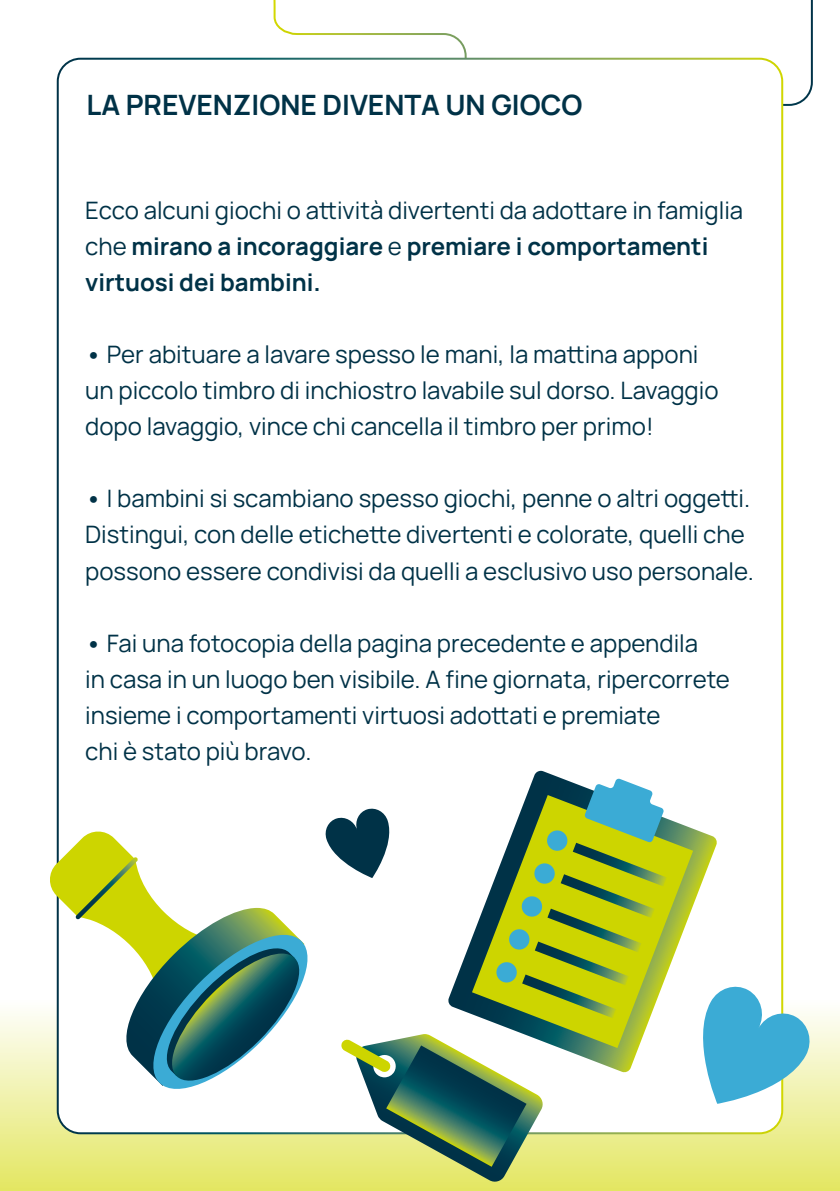
<style>
.page{position:relative;width:840px;height:1191px;background:#fff}
.page>*{position:absolute;margin:0;border:0;box-sizing:border-box;transform-origin:0 0}
.t1{font:700 28px "Manrope";color:#003247}
.t2{font:24px/36px "Manrope";color:#003247}
.t3{font:700 24px/36px "Manrope";color:#003247}
.s1{font-weight:400}
.s2{font-weight:700}
</style>
<div class="page">
<div style="left:0;top:986px;width:839px;height:205px;background:linear-gradient(to bottom,#fff,#e3e660)"></div>
<svg style="left:272px;top:0;width:541px;height:107px"></svg>
<div style="left:58px;top:59px;width:723px;height:1074px;background:#fff;border-radius:23px"></div>
<svg style="left:533px;top:771px;width:184px;height:137px"></svg>
<svg style="left:666px;top:795px;width:26px;height:181px"></svg>
<svg style="left:703px;top:982px;width:110px;height:121px"></svg>
<svg style="left:48px;top:778px;width:618px;height:405px"></svg>
<p class="t1" style="left:86px;top:86px;width:497px">LA PREVENZIONE DIVENTA UN GIOCO</p>
<p class="t3" style="left:85px;top:192px;width:659px"><span class="s1">Ecco alcuni giochi o attività divertenti da adottare in famiglia che</span> mirano a incoraggiare <span class="s1">e</span> premiare i comportamenti virtuosi dei bambini.</p>
<p class="t2" style="left:85px;top:336px;width:634px"><span class="s2">•</span> Per abituare a lavare spesso le mani, la mattina apponi un piccolo timbro di inchiostro lavabile sul dorso. Lavaggio dopo lavaggio, vince chi cancella il timbro per primo!</p>
<p class="t2" style="left:85px;top:480px;width:670px"><span class="s2">•</span> I bambini si scambiano spesso giochi, penne o altri oggetti.<br>Distingui, con delle etichette divertenti e colorate, quelli che possono essere condivisi da quelli a esclusivo uso personale.</p>
<p class="t2" style="left:85px;top:624px;width:646px"><span class="s2">•</span> Fai una fotocopia della pagina precedente e appendila<br>in casa in un luogo ben visibile. A fine giornata, ripercorrete insieme i comportamenti virtuosi adottati e premiate<br>chi è stato più bravo.</p>
</div>
